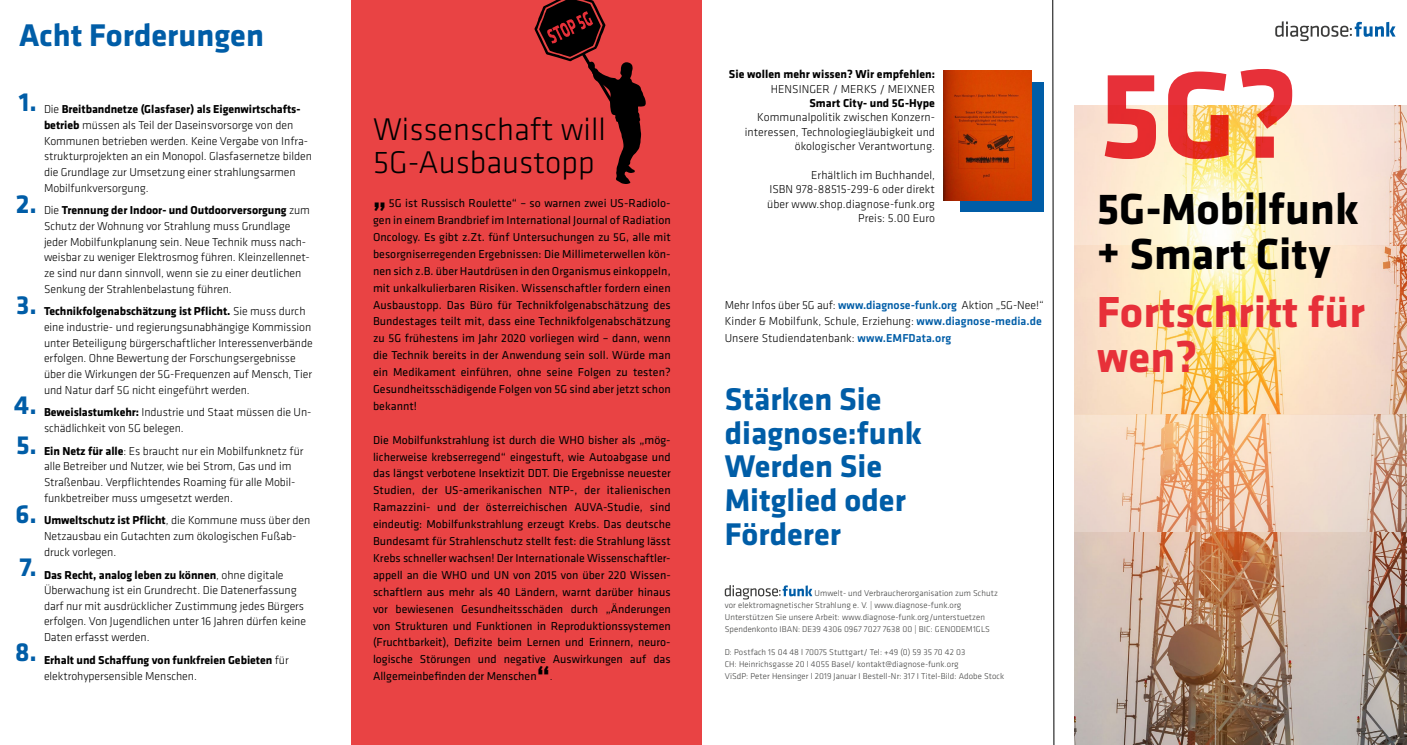
<style>
.page{position:relative;width:1407px;height:745px;background:#fff}
.page>*{position:absolute;margin:0;border:0;box-sizing:border-box;transform-origin:0 0}
.t1{font:700 127.38px "Klavika Basic";color:#e73039}
.t2{font:700 45px/45px "Klavika Basic";color:#000}
.t3{font:700 45px/45px "Klavika Basic";color:#e73039}
.t4{font:700 32.5px/33.8px "Klavika Basic";color:#005da7}
.t5{font:300 32.5px/33.8px "Klavika Basic";color:#000}
.t6{font:700 27.12px/39.4px "Klavika Basic";color:#005da7}
.t7{font:700 27.12px "Klavika Basic";color:#000}
.t8{font:300 11.88px/15.6px "Klavika Basic";letter-spacing:-.005em;color:#000}
.t9{font:11.88px/16.9px "Klavika Basic";color:#000;text-align:justify}
.t10{font:700 11.88px/15.6px "Klavika Basic";letter-spacing:.005em;color:#000}
.t11{font:300 8.75px/11.9px "Klavika Basic";letter-spacing:.01em;color:#3c3c3b}
.s1{font-weight:700}
.s2{font-weight:300}
.s3{font-weight:500;color:#005da7}
</style>
<div class="page">
<img style="left:1074px;top:106px;width:333px;height:638px">
<svg style="left:1275px;top:21px;width:120px;height:20px"></svg>
<div style="left:351px;top:0;width:351px;height:744px;background:#e94344"></div>
<div style="left:959px;top:83px;width:84px;height:129px;background:#005da7"></div>
<img style="left:943px;top:71px;width:89px;height:129px">
<svg style="left:1052px;top:0;width:2px;height:744px"></svg>
<svg style="left:725px;top:585px;width:87px;height:14px"></svg>
<svg style="left:534px;top:0;width:112px;height:184px"></svg>
<h3 class="t4" style="left:19px;top:17px;width:246px">Acht Forderungen</h3>
<h3 class="t6" style="left:19px;top:81px;width:19px">1.</h3>
<h3 class="t6" style="left:16px;top:183px;width:23px">2.</h3>
<h3 class="t6" style="left:16px;top:284px;width:22px">3.</h3>
<h3 class="t6" style="left:14px;top:384px;width:24px">4.<br>5.</h3>
<h3 class="t6" style="left:15px;top:485px;width:23px;line-height:53.8px">6.<br>7.</h3>
<h3 class="t6" style="left:15px;top:630px;width:23px">8.</h3>
<p class="t8" style="left:44px;top:101px;width:269px">Die <span class="s1">Breitbandnetze (Glasfaser) als Eigenwirtschafts&shy;betrieb</span> müssen als Teil der Daseinsvorsorge von den Kommunen betrieben werden. Keine Vergabe von Infra&shy;strukturprojekten an ein Monopol. Glasfasernetze bilden die Grundlage zur Umsetzung einer strahlungsarmen Mobilfunkversorgung.</p>
<p class="t8" style="left:44px;top:202px;width:267px">Die <span class="s1">Trennung der Indoor- und Outdoorversorgung</span> zum Schutz der Wohnung vor Strahlung muss Grundlage jeder Mobilfunkplanung sein. Neue Technik muss nach&shy;weisbar zu weniger Elektrosmog führen. Kleinzellennet&shy;ze sind nur dann sinnvoll, wenn sie zu einer deutlichen Senkung der Strahlenbelastung führen.</p>
<p class="t8" style="left:44px;top:303px;width:270px"><span class="s1">Technikfolgenabschätzung ist Pflicht.</span> Sie muss durch eine industrie- und regierungsunabhängige Kommission unter Beteiligung bürgerschaftlicher Interessenverbände erfolgen. Ohne Bewertung der Forschungsergebnisse über die Wirkungen der 5G-Frequenzen auf Mensch, Tier und Natur darf 5G nicht eingeführt werden.</p>
<p class="t8" style="left:44px;top:404px;width:269px"><span class="s1">Beweislastumkehr:</span> Industrie und Staat müssen die Un&shy;schädlichkeit von 5G belegen.</p>
<p class="t8" style="left:44px;top:442px;width:261px"><span class="s1">Ein Netz für alle</span>: Es braucht nur ein Mobilfunknetz für alle Betreiber und Nutzer, wie bei Strom, Gas und im Straßenbau. Verpflichtendes Roaming für alle Mobil&shy;funkbetreiber muss umgesetzt werden.</p>
<p class="t8" style="left:44px;top:512px;width:268px"><span class="s1">Umweltschutz ist Pflicht</span>, die Kommune muss über den<br>Netzausbau ein Gutachten zum ökologischen Fußab&shy;druck vorlegen.</p>
<p class="t8" style="left:44px;top:566px;width:264px"><span class="s1">Das Recht, analog leben zu können</span>, ohne digitale Überwachung ist ein Grundrecht. Die Datenerfassung darf nur mit ausdrücklicher Zustimmung jedes Bürgers erfolgen. Von Jugendlichen unter 16 Jahren dürfen keine Daten erfasst werden.</p>
<p class="t10" style="left:44px;top:651px;width:246px">Erhalt und Schaffung von funkfreien Gebieten <span class="s2">für elektrohypersensible Menschen.</span></p>
<h3 class="t5" style="left:373px;top:111px;width:234px">Wissenschaft will<br>5G-Ausbaustopp</h3>
<h3 class="t7" style="left:373px;top:178px;width:15px">„</h3>
<p class="t9" style="left:373px;top:194px;width:299px;text-indent:16px">5G ist Russisch Roulette“ – so warnen zwei US-Radiolo&shy;gen in einem Brandbrief im International Journal of Radiation Oncology. Es gibt z.Zt. fünf Untersuchungen zu 5G, alle mit besorgniserregenden Ergebnissen: Die Millimeterwellen kön&shy;nen sich z.B. über Hautdrüsen in den Organismus einkoppeln, mit unkalkulierbaren Risiken. Wissenschaftler fordern einen Ausbaustopp. Das Büro für Technikfolgenabschätzung des Bundestages teilt mit, dass eine Technikfolgenabschätzung zu 5G frühestens im Jahr 2020 vorliegen wird – dann, wenn die Technik bereits in der Anwendung sein soll. Würde man ein Medikament einführen, ohne seine Folgen zu testen?<br>Gesundheitsschädigende Folgen von 5G sind aber jetzt schon bekannt!</p>
<p class="t9" style="left:373px;top:430px;width:299px">Die Mobilfunkstrahlung ist durch die WHO bisher als „mög&shy;licherweise krebserregend“ eingestuft, wie Autoabgase und das längst verbotene Insektizit DDT. Die Ergebnisse neuester Studien, der US-amerikanischen NTP-, der italienischen Ramazzini- und der österreichischen AUVA-Studie, sind eindeutig: Mobilfunkstrahlung erzeugt Krebs. Das deutsche Bundesamt für Strahlenschutz stellt fest: die Strahlung lässt Krebs schneller wachsen! Der Internationale Wissenschaftler&shy;appell an die WHO und UN von 2015 von über 220 Wissen&shy;schaftlern aus mehr als 40 Ländern, warnt darüber hinaus vor bewiesenen Gesundheitsschäden durch „Änderungen von Strukturen und Funktionen in Reproduktionssystemen (Fruchtbarkeit), Defizite beim Lernen und Erinnern, neuro&shy;logische Störungen und negative Auswirkungen auf das Allgemeinbefinden der Menschen</p>
<h3 class="t7" style="left:537px;top:656px;width:15px">“</h3>
<p class="t8" style="left:550px;top:668px;width:4px">.</p>
<p class="t10" style="left:729px;top:66px;width:208px">Sie wollen mehr wissen? Wir empfehlen:</p>
<p class="t8" style="left:771px;top:81px;width:166px">HENSINGER / MERKS / MEIXNER</p>
<p class="t10" style="left:809px;top:95px;width:127px">Smart City- und 5G-Hype</p>
<p class="t8" style="left:745px;top:110px;width:192px;line-height:14.4px;text-align:right">Kommunalpolitik zwischen Konzern&shy;interessen, Technologiegläubigkeit und ökologischer Verantwortung.</p>
<p class="t8" style="left:767px;top:168px;width:169px;line-height:14.4px;text-align:right">Erhältlich im Buchhandel,<br>ISBN 978-88515-299-6 oder direkt über www.shop.diagnose-funk.org<br>Preis: 5.00 Euro</p>
<p class="t8" style="left:725px;top:296px;width:320px;line-height:16.9px">Mehr Infos über 5G auf: <span class="s3">www.diagnose-funk.org</span> Aktion „5G-Nee!“<br>Kinder &amp; Mobilfunk, Schule, Erziehung: <span class="s3">www.diagnose-media.de<br></span>Unsere Studiendatenbank: <span class="s3">www.EMFData.org</span></p>
<h3 class="t4" style="left:725px;top:380px;width:199px">Stärken Sie diagnose:funk<br>Werden Sie<br>Mitglied oder<br>Förderer</h3>
<p class="t11" style="left:725px;top:586px;width:275px;text-indent:90px">Umwelt- und Verbraucherorganisation zum Schutz vor elektromagnetischer Strahlung e. V. | www.diagnose-funk.org Unterstützen Sie unsere Arbeit: www.diagnose-funk.org/unterstuetzen Spendenkonto IBAN: DE39 4306 0967 7027 7638 00 | BIC: GENODEM1GLS</p>
<p class="t11" style="left:725px;top:646px;width:281px">D: Postfach 15 04 48 l 70075 Stuttgart/ Tel: +49 (0) 59 35 70 42 03<br>CH: Heinrichsgasse 20 l 4055 Basel/ kontakt@diagnose-funk.org<br>ViSdP: Peter Hensinger l 2019 Januar I Bestell-Nr: 317 I Titel-Bild: Adobe Stock</p>
<h1 class="t1" style="left:1098px;top:23px;width:201px">5G?</h1>
<h2 class="t2" style="left:1097px;top:184px;width:263px">5G-Mobilfunk + Smart City</h2>
<h2 class="t3" style="left:1097px;top:287px;width:270px">Fortschritt für wen?</h2>
</div>
